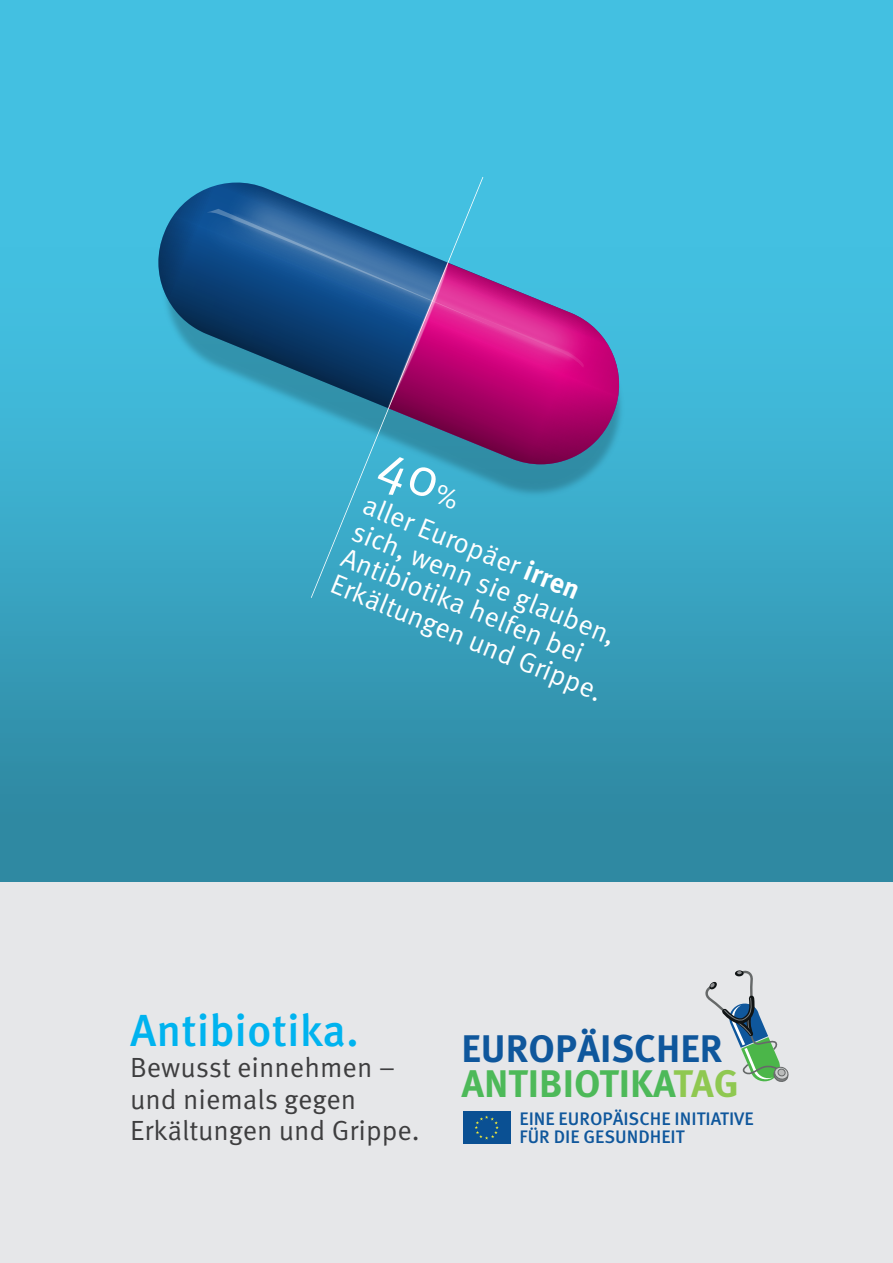
<style>
.page{position:relative;width:893px;height:1263px;background:#fff}
.page>*{position:absolute;margin:0;border:0;box-sizing:border-box;transform-origin:0 0}
.t1{font:500 44.85px "Meta Pro";color:#00b3ef}
.t2{font:700 38.4px/35.5px "Meta Pro";color:#0f579c}
.t3{font:27.9px/28.6px "Meta Pro";color:#fff}
.t4{font:27.75px/31.6px "Meta Pro";color:#3e3e3f}
.t5{font:500 18.15px/18px "Meta Pro";color:#0f579c}
.s1{font-weight:700}
.s2{color:#4db959}
.s3{color:#8fc851}
</style>
<div class="page">
<div style="left:0;top:0;width:893px;height:885px;background:#43c0e1"></div>
<div style="left:0;top:247px;width:893px;height:648px;background:linear-gradient(to bottom,#45c6e8,#2d839c)"></div>
<div style="left:0;top:882px;width:893px;height:381px;background:#e6e7e9"></div>
<svg style="left:148px;top:177px;width:481px;height:298px"></svg>
<svg style="left:483px;top:263px;width:146px;height:212px"></svg>
<svg style="left:158px;top:183px;width:461px;height:281px"></svg>
<img style="left:191px;top:200px;width:393px;height:196px">
<img style="left:222px;top:185px;width:374px;height:191px">
<svg style="left:311px;top:177px;width:172px;height:421px"></svg>
<svg style="left:705px;top:970px;width:84px;height:112px"></svg>
<div style="left:463px;top:1111px;width:47px;height:33px;background:#0a5093"></div>
<svg style="left:475px;top:1115px;width:24px;height:24px"></svg>
<svg style="left:373px;top:452px;width:87px;height:57px"></svg>
<p class="t3" style="left:369px;top:491px;width:293px;rotate:22deg">aller Europäer <span class="s1">irren </span>sich, wenn sie glauben,<br>Antibiotika helfen bei<br>Erkältungen und Grippe.</p>
<h1 class="t1" style="left:130px;top:1002px;width:230px">Antibiotika.</h1>
<p class="t4" style="left:130px;top:1053px;width:291px">Bewusst einnehmen – und niemals gegen<br>Erkältungen und Grippe.</p>
<h2 class="t2" style="left:461px;top:1032px;width:279px">EUROPÄISCHER<br><span class="s2">ANTIBIOTIKA</span><span class="s3">TAG</span></h2>
<p class="t5" style="left:519px;top:1110px;width:236px">EINE EUROPÄISCHE INITIATIVE<br>FÜR DIE GESUNDHEIT</p>
</div>
